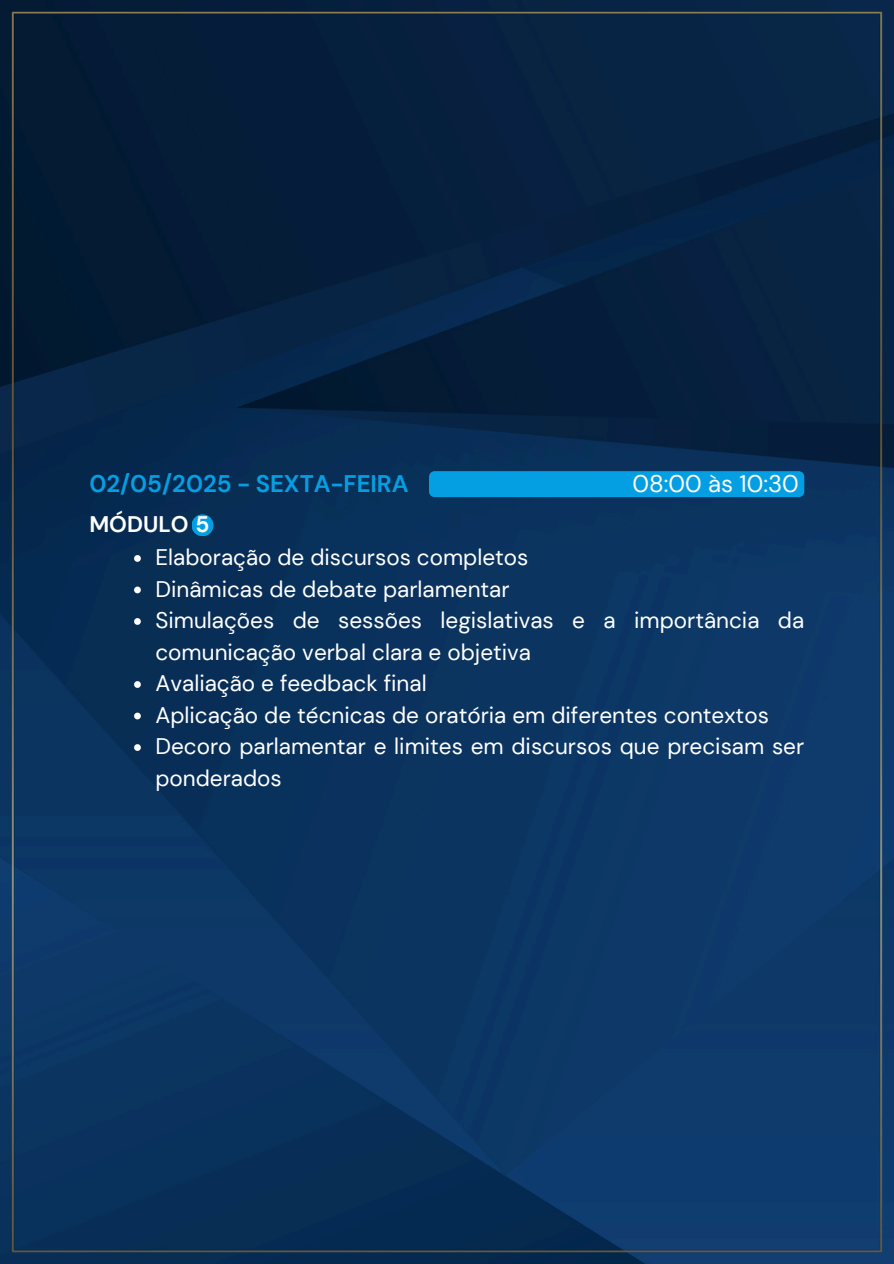
<style>
.page{position:relative;width:894px;height:1264px;background:#fff}
.page>*{position:absolute;margin:0;border:0;box-sizing:border-box;transform-origin:0 0}
.t1{font:700 24px "DM Sans";color:#049fe3}
.t2{font:24px "DM Sans";color:#fffbfb}
.t3{font:22.5px/31.5px "DM Sans";color:#fff}
.t4{font:700 22.5px "DM Sans";color:#fff}
</style>
<div class="page">
<img style="left:0;top:0;width:893px;height:1263px">
<div style="left:429px;top:471px;width:375px;height:26px;background:#049fe3"></div>
<div style="left:191px;top:514px;width:22px;height:22px;background:#049fe3;border-radius:50%"></div>
<svg style="left:134px;top:555px;width:7px;height:7px"></svg>
<svg style="left:134px;top:586px;width:7px;height:7px"></svg>
<svg style="left:134px;top:618px;width:7px;height:7px"></svg>
<svg style="left:134px;top:681px;width:7px;height:7px"></svg>
<svg style="left:134px;top:712px;width:7px;height:7px"></svg>
<svg style="left:134px;top:744px;width:7px;height:7px"></svg>
<p class="t1" style="left:89px;top:468px;width:321px">02/05/2025 - SEXTA-FEIRA</p>
<p class="t2" style="left:632px;top:468px;width:168px">08:00 às 10:30</p>
<p class="t4" style="left:89px;top:510px;width:122px">MÓDULO 5</p>
<h1 class="t3" style="left:155px;top:542px;width:374px">Elaboração de discursos completos</h1>
<p class="t3" style="left:155px;top:573px;width:355px">Dinâmicas de debate parlamentar</p>
<h1 class="t3" style="left:155px;top:605px;width:650px">Simulações de sessões legislativas e a importância da comunicação verbal clara e objetiva</h1>
<p class="t3" style="left:155px;top:668px;width:272px">Avaliação e feedback final</p>
<p class="t3" style="left:155px;top:699px;width:614px">Aplicação de técnicas de oratória em diferentes contextos</p>
<p class="t3" style="left:155px;top:731px;width:650px">Decoro parlamentar e limites em discursos que precisam ser ponderados</p>
</div>
